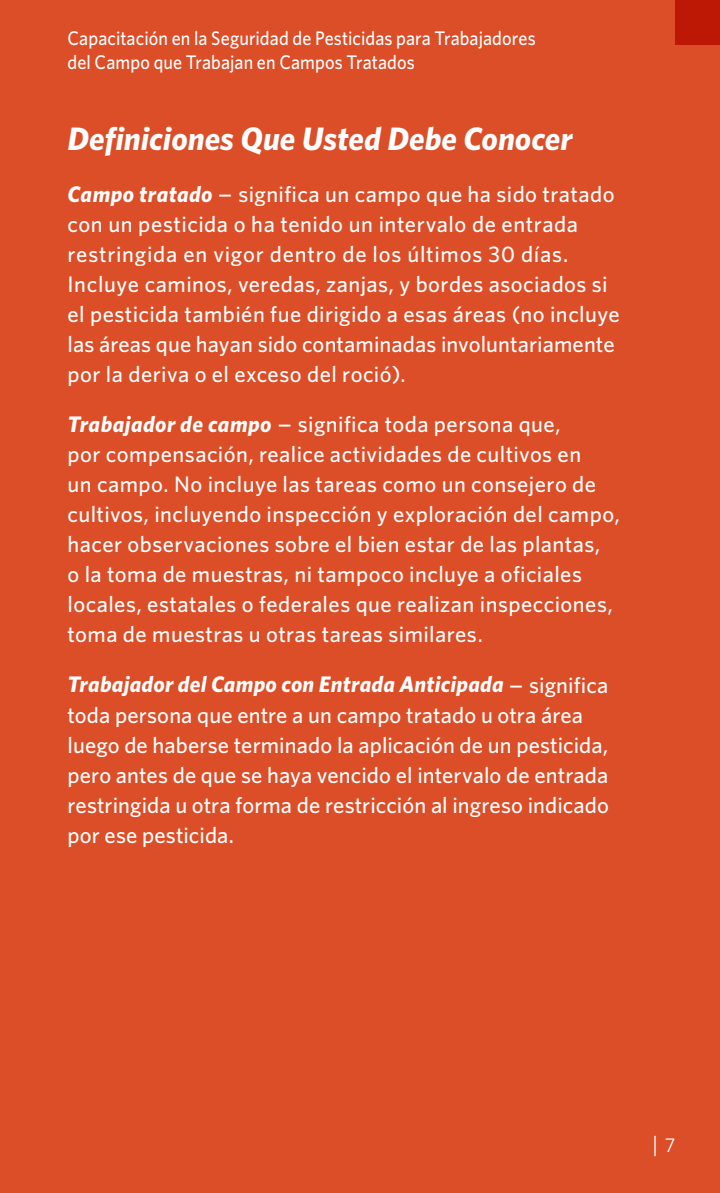
<style>
.page{position:relative;width:720px;height:1193px;background:#fff}
.page>*{position:absolute;margin:0;border:0;box-sizing:border-box;transform-origin:0 0}
.Back_Heading{font:italic 700 32.5px "Whitney";color:#fff}
.Back_Text{font:500 22.5px/30px "Whitney";letter-spacing:.015em;color:#fff;scale:1.5 1}
.t1{font:22.5px "Whitney";color:#fff}
.Top_Folio_White{font:500 19.75px/23.8px "Whitney";letter-spacing:.005em;color:#fff;scale:.92 1}
.s1{font-weight:700;font-style:italic}
.s2{font-size:20px}
</style>
<div class="page">
<div style="left:0;top:0;width:720px;height:1192px;background:#dc4e28"></div>
<div style="left:675px;top:0;width:45px;height:45px;background:#bd1706"></div>
<p class="Top_Folio_White" style="left:68px;top:26px;width:510px">Capacitación en la Seguridad de Pesticidas para Trabajadores del Campo que Trabajan en Campos Tratados</p>
<p class="Back_Heading" style="left:68px;top:119px;width:506px">Definiciones Que Usted Debe Conocer</p>
<p class="Back_Text" style="left:68px;top:179px;width:370px"><span class="s1">Campo tratado</span> – significa un campo que ha sido tratado con un pesticida o ha tenido un intervalo de entrada restringida en vigor dentro de los últimos 30 días.<br>Incluye caminos, veredas, zanjas, y bordes asociados si el pesticida también fue dirigido a esas áreas (no incluye las áreas que hayan sido contaminadas involuntariamente por la deriva o el exceso del roció).</p>
<p class="Back_Text" style="left:68px;top:409px;width:370px"><span class="s1">Trabajador de campo</span> – significa toda persona que,<br>por compensación, realice actividades de cultivos en<br>un campo. No incluye las tareas como un consejero de cultivos, incluyendo inspección y exploración del campo, hacer observaciones sobre el bien estar de las plantas,<br>o la toma de muestras, ni tampoco incluye a oficiales locales, estatales o federales que realizan inspecciones, toma de muestras u otras tareas similares.</p>
<p class="Back_Text" style="left:68px;top:669px;width:363px"><span class="s1">Trabajador del Campo con Entrada Anticipada</span> – significa toda persona que entre a un campo tratado u otra área luego de haberse terminado la aplicación de un pesticida, pero antes de que se haya vencido el intervalo de entrada restringida u otra forma de restricción al ingreso indicado por ese pesticida.</p>
<p class="t1" style="left:652px;top:1130px;width:25px">| <span class="s2">7</span></p>
</div>
